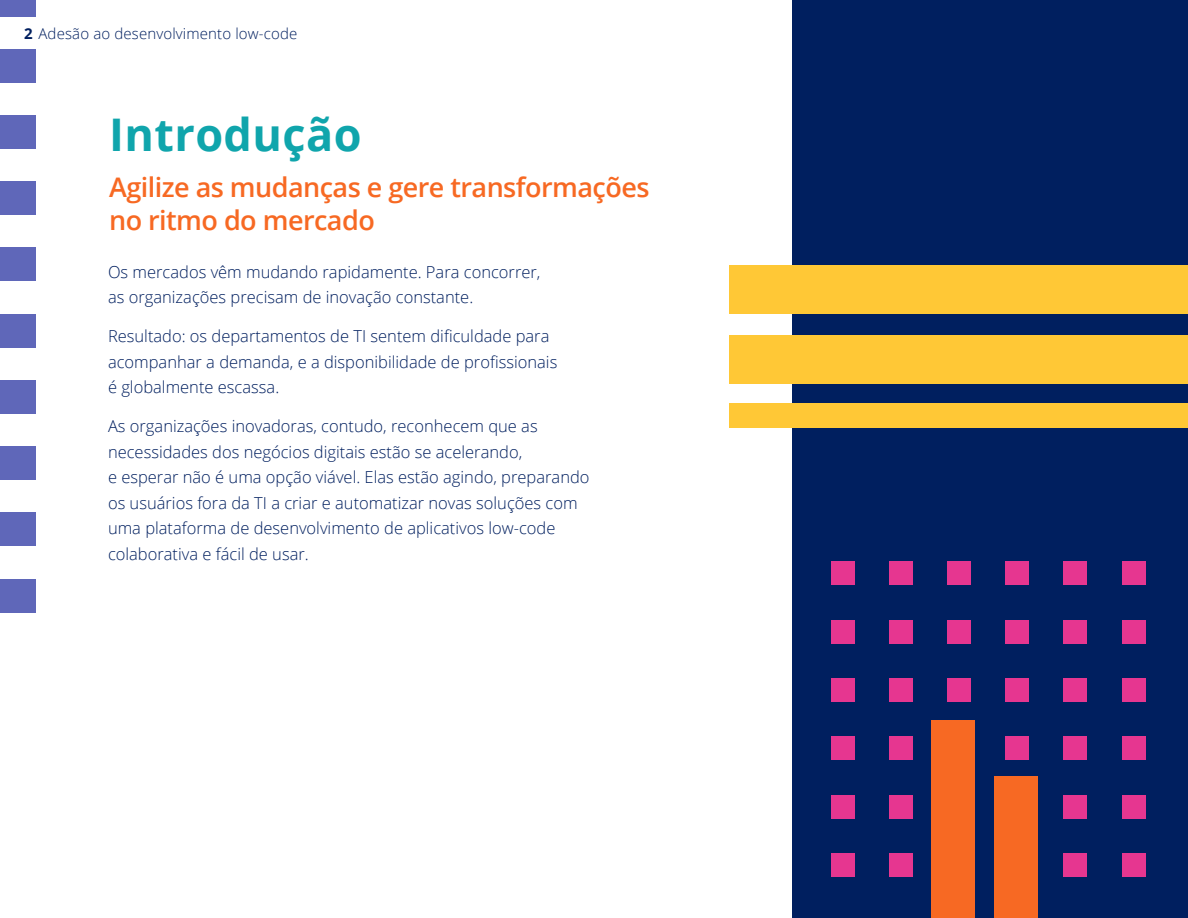
<style>
.page{position:relative;width:1188px;height:918px;background:#fff}
.page>*{position:absolute;margin:0;border:0;box-sizing:border-box;transform-origin:0 0}
.t1{font:700 45px "Open Sans";letter-spacing:.01em;color:#10a5ac}
.t2{font:600 27px/33px "Open Sans";letter-spacing:-.02em;color:#f76923}
.t3{font:300 16.5px/25.5px "Open Sans";color:#001f5f}
.t4{font:300 15px "Open Sans";letter-spacing:.01em;color:#001f5f}
.s1{font-weight:700}
</style>
<div class="page">
<div style="left:792px;top:0;width:396px;height:918px;background:#001f5f"></div>
<div style="left:831px;top:562px;width:23px;height:23px;background:#e63690"></div>
<div style="left:889px;top:562px;width:24px;height:23px;background:#e63690"></div>
<div style="left:947px;top:562px;width:24px;height:23px;background:#e63690"></div>
<div style="left:1006px;top:562px;width:23px;height:23px;background:#e63690"></div>
<div style="left:1064px;top:562px;width:23px;height:23px;background:#e63690"></div>
<div style="left:1122px;top:562px;width:23px;height:23px;background:#e63690"></div>
<div style="left:831px;top:620px;width:23px;height:23px;background:#e63690"></div>
<div style="left:831px;top:678px;width:23px;height:24px;background:#e63690"></div>
<div style="left:831px;top:737px;width:23px;height:23px;background:#e63690"></div>
<div style="left:831px;top:795px;width:23px;height:23px;background:#e63690"></div>
<div style="left:831px;top:854px;width:23px;height:23px;background:#e63690"></div>
<div style="left:889px;top:620px;width:24px;height:23px;background:#e63690"></div>
<div style="left:889px;top:678px;width:24px;height:24px;background:#e63690"></div>
<div style="left:889px;top:737px;width:24px;height:23px;background:#e63690"></div>
<div style="left:889px;top:795px;width:24px;height:23px;background:#e63690"></div>
<div style="left:889px;top:854px;width:24px;height:23px;background:#e63690"></div>
<div style="left:947px;top:620px;width:24px;height:23px;background:#e63690"></div>
<div style="left:947px;top:678px;width:24px;height:24px;background:#e63690"></div>
<div style="left:1006px;top:620px;width:23px;height:23px;background:#e63690"></div>
<div style="left:1006px;top:678px;width:23px;height:24px;background:#e63690"></div>
<div style="left:1006px;top:737px;width:23px;height:23px;background:#e63690"></div>
<div style="left:1064px;top:620px;width:23px;height:23px;background:#e63690"></div>
<div style="left:1064px;top:678px;width:23px;height:24px;background:#e63690"></div>
<div style="left:1064px;top:737px;width:23px;height:23px;background:#e63690"></div>
<div style="left:1064px;top:795px;width:23px;height:23px;background:#e63690"></div>
<div style="left:1064px;top:854px;width:23px;height:23px;background:#e63690"></div>
<div style="left:1122px;top:620px;width:23px;height:23px;background:#e63690"></div>
<div style="left:1122px;top:678px;width:23px;height:24px;background:#e63690"></div>
<div style="left:1122px;top:737px;width:23px;height:23px;background:#e63690"></div>
<div style="left:1122px;top:795px;width:23px;height:23px;background:#e63690"></div>
<div style="left:1122px;top:854px;width:23px;height:23px;background:#e63690"></div>
<div style="left:729px;top:265px;width:459px;height:49px;background:#ffc836"></div>
<div style="left:729px;top:335px;width:459px;height:49px;background:#ffc836"></div>
<div style="left:729px;top:404px;width:459px;height:24px;background:#ffc836"></div>
<div style="left:0;top:579px;width:36px;height:33px;background:#5f67b9"></div>
<div style="left:0;top:380px;width:36px;height:34px;background:#5f67b9"></div>
<div style="left:0;top:115px;width:36px;height:34px;background:#5f67b9"></div>
<div style="left:0;top:513px;width:36px;height:33px;background:#5f67b9"></div>
<div style="left:0;top:314px;width:36px;height:33px;background:#5f67b9"></div>
<div style="left:0;top:49px;width:36px;height:33px;background:#5f67b9"></div>
<div style="left:0;top:447px;width:36px;height:33px;background:#5f67b9"></div>
<div style="left:0;top:181px;width:36px;height:34px;background:#5f67b9"></div>
<div style="left:0;top:248px;width:36px;height:33px;background:#5f67b9"></div>
<div style="left:0;top:0;width:36px;height:17px;background:#5f67b9"></div>
<div style="left:931px;top:720px;width:44px;height:198px;background:#f76923"></div>
<div style="left:994px;top:777px;width:44px;height:141px;background:#f76923"></div>
<p class="t4" style="left:24px;top:23px;width:275px"><span class="s1">2</span> Adesão ao desenvolvimento low-code</p>
<h1 class="t1" style="left:109px;top:103px;width:254px">Introdução</h1>
<h2 class="t2" style="left:109px;top:171px;width:542px">Agilize as mudanças e gere transformações no ritmo do mercado</h2>
<p class="t3" style="left:108px;top:259px;width:434px">Os mercados vêm mudando rapidamente. Para concorrer, as organizações precisam de inovação constante.</p>
<p class="t3" style="left:108px;top:323px;width:451px">Resultado: os departamentos de TI sentem dificuldade para acompanhar a demanda, e a disponibilidade de profissionais é globalmente escassa.</p>
<p class="t3" style="left:108px;top:413px;width:483px">As organizações inovadoras, contudo, reconhecem que as necessidades dos negócios digitais estão se acelerando,<br>e esperar não é uma opção viável. Elas estão agindo, preparando os usuários fora da TI a criar e automatizar novas soluções com uma plataforma de desenvolvimento de aplicativos low-code colaborativa e fácil de usar.</p>
</div>
